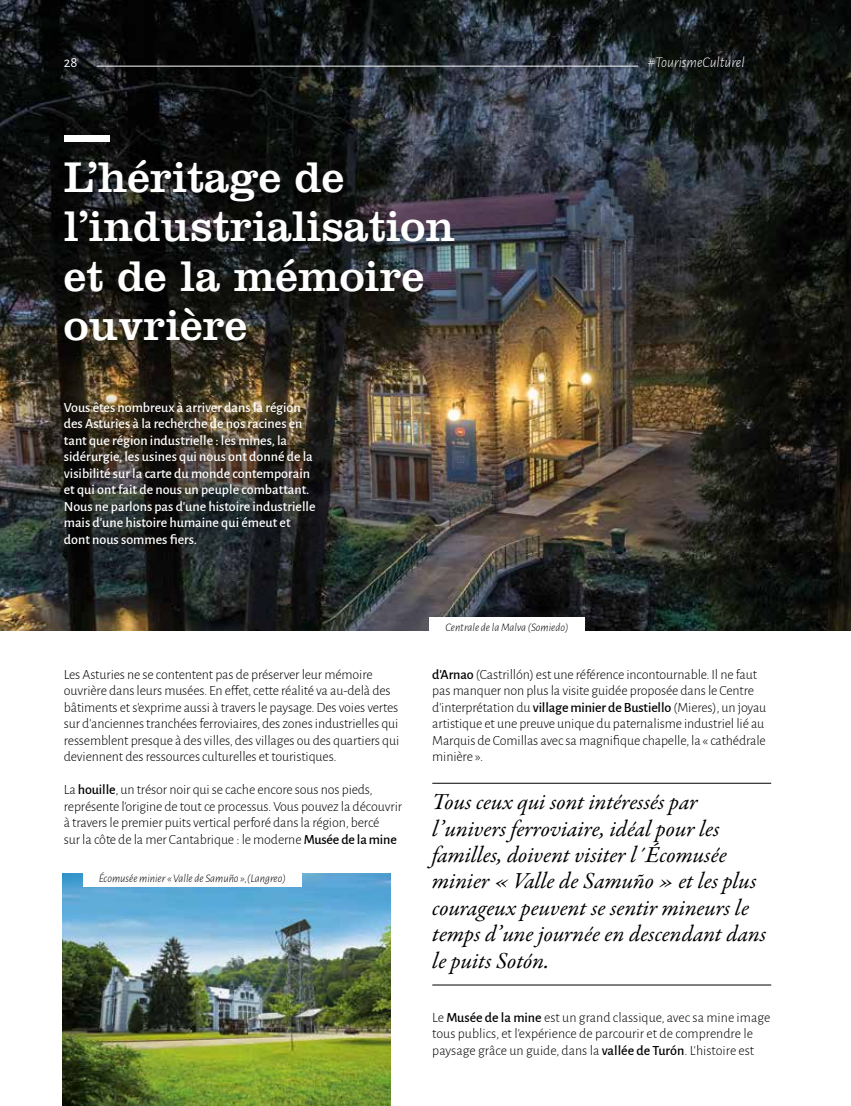
<style>
.page{position:relative;width:851px;height:1106px;background:#fff}
.page>*{position:absolute;margin:0;border:0;box-sizing:border-box;transform-origin:0 0}
.t1{font:44.55px/49.5px "Clarendon LT Std";color:#fff}
.t2{font:italic 23.1px/26.4px "Garamond Premr Pro";color:#000}
.t3{font:italic 300 14.85px "Alegreya Sans";color:#fff}
.t4{font:14.85px "Alegreya Sans";color:#fff}
.t5{font:300 14.1px/16.5px "Alegreya Sans";letter-spacing:-.01em;color:#000}
.t6{font:500 14.1px/16.5px "Alegreya Sans";color:#fff}
.t7{font:italic 300 11.55px "Alegreya Sans";color:#000}
.s1{font-weight:500}
</style>
<div class="page">
<img style="left:0;top:0;width:850px;height:630px">
<hr style="left:97px;top:66px;width:541px;height:1px;background:#fff">
<div style="left:55px;top:394px;width:269px;height:159px;background:#000;opacity:.65"></div>
<hr style="left:432px;top:783px;width:339px;height:1px;background:#000">
<hr style="left:432px;top:984px;width:339px;height:1px;background:#000">
<div style="left:64px;top:135px;width:46px;height:7px;background:#fff"></div>
<img style="left:62px;top:873px;width:328px;height:233px">
<div style="left:83px;top:872px;width:218px;height:14px;background:#fff"></div>
<div style="left:429px;top:617px;width:155px;height:15px;background:#fff"></div>
<p class="t4" style="left:64px;top:52px;width:15px">28</p>
<p class="t3" style="left:647px;top:52px;width:98px">#TourismeCulturel</p>
<h1 class="t1" style="left:64px;top:152px;width:393px">L’héritage de l’industrialisation et de la mémoire ouvrière</h1>
<p class="t6" style="left:64px;top:398px;width:253px">Vous êtes nombreux à arriver dans la région des Asturies à la recherche de nos racines en tant que région industrielle : les mines, la sidérurgie, les usines qui nous ont donné de la visibilité sur la carte du monde contemporain et qui ont fait de nous un peuple combattant.<br>Nous ne parlons pas d’une histoire industrielle mais d’une histoire humaine qui émeut et dont nous sommes fiers.</p>
<p class="t5" style="left:64px;top:665px;width:337px">Les Asturies ne se contentent pas de préserver leur mémoire ouvrière dans leurs musées. En effet, cette réalité va au-delà des bâtiments et s’exprime aussi à travers le paysage. Des voies vertes sur d’anciennes tranchées ferroviaires, des zones industrielles qui ressemblent presque à des villes, des villages ou des quartiers qui deviennent des ressources culturelles et touristiques.</p>
<p class="t5" style="left:64px;top:781px;width:340px">La <span class="s1">houille</span>, un trésor noir qui se cache encore sous nos pieds, représente l’origine de tout ce processus. Vous pouvez la découvrir à travers le premier puits vertical perforé dans la région, bercé<br>sur la côte de la mer Cantabrique : le moderne <span class="s1">Musée de la mine</span></p>
<p class="t7" style="left:99px;top:871px;width:189px">Écomusée minier « Valle de Samuño »,(Langreo)</p>
<p class="t7" style="left:445px;top:619px;width:124px">Centrale de la Malva (Somiedo)</p>
<p class="t5" style="left:432px;top:665px;width:335px"><span class="s1">d’Arnao</span> (Castrillón) est une référence incontournable. Il ne faut pas manquer non plus la visite guidée proposée dans le Centre d'interprétation du <span class="s1">village minier de Bustiello</span> (Mieres), un joyau artistique et une preuve unique du paternalisme industriel lié au Marquis de Comillas avec sa magnifique chapelle, la « cathédrale minière ».</p>
<p class="t2" style="left:432px;top:790px;width:335px">Tous ceux qui sont intéressés par l’univers ferroviaire, idéal pour les familles, doivent visiter l´Écomusée minier « Valle de Samuño » et les plus courageux peuvent se sentir mineurs le temps d’une journée en descendant dans le puits Sotón.</p>
<p class="t5" style="left:432px;top:1008px;width:339px">Le <span class="s1">Musée de la mine</span> est un grand classique, avec sa mine image tous publics, et l’expérience de parcourir et de comprendre le paysage grâce un guide, dans la <span class="s1">vallée de Turón</span>. L’histoire est</p>
</div>
